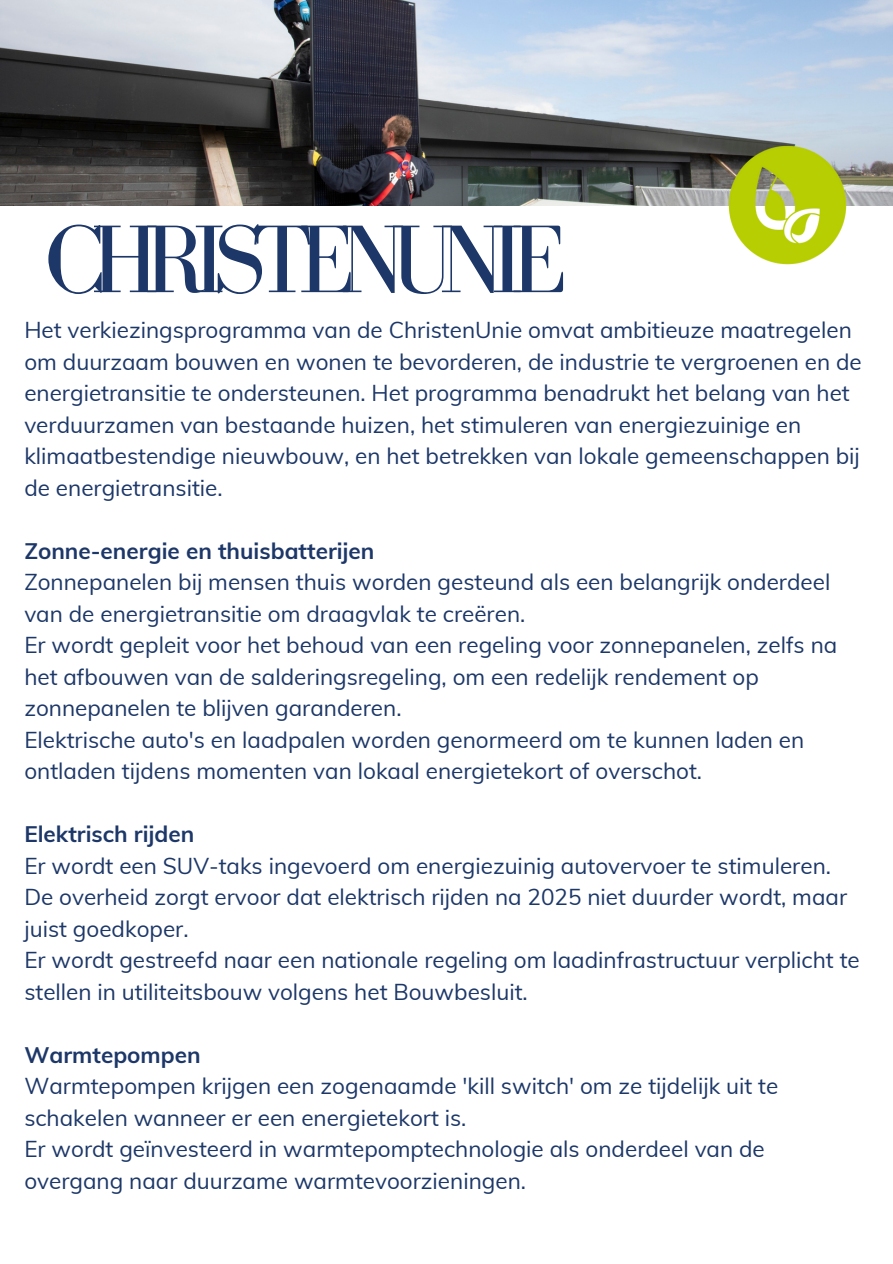
<style>
.page{position:relative;width:893px;height:1264px;background:#fff}
.page>*{position:absolute;margin:0;border:0;box-sizing:border-box;transform-origin:0 0}
.t1{font:98.85px "Bodoni FLF";letter-spacing:-.145em;color:#1c3768}
.t2{font:22.5px/31.5px "Muli";color:#1c3768}
.t3{font:700 22.5px "Muli";color:#1c3768}
</style>
<div class="page">
<img style="left:0;top:0;width:892px;height:206px">
<img style="left:727px;top:145px;width:120px;height:120px">
<p class="t1" style="left:45px;top:206px;width:524px">CHRISTENUNIE</p>
<p class="t2" style="left:24px;top:314px;width:838px">Het verkiezingsprogramma van de ChristenUnie omvat ambitieuze maatregelen om duurzaam bouwen en wonen te bevorderen, de industrie te vergroenen en de energietransitie te ondersteunen. Het programma benadrukt het belang van het verduurzamen van bestaande huizen, het stimuleren van energiezuinige en klimaatbestendige nieuwbouw, en het betrekken van lokale gemeenschappen bij de energietransitie.</p>
<p class="t3" style="left:24px;top:536px;width:351px">Zonne-energie en thuisbatterijen</p>
<p class="t2" style="left:24px;top:566px;width:807px">Zonnepanelen bij mensen thuis worden gesteund als een belangrijk onderdeel van de energietransitie om draagvlak te creëren.</p>
<p class="t2" style="left:24px;top:629px;width:814px">Er wordt gepleit voor het behoud van een regeling voor zonnepanelen, zelfs na het afbouwen van de salderingsregeling, om een redelijk rendement op zonnepanelen te blijven garanderen.</p>
<p class="t2" style="left:24px;top:723px;width:781px">Elektrische auto's en laadpalen worden genormeerd om te kunnen laden en ontladen tijdens momenten van lokaal energietekort of overschot.</p>
<p class="t3" style="left:24px;top:819px;width:171px">Elektrisch rijden</p>
<p class="t2" style="left:24px;top:849px;width:808px">Er wordt een SUV-taks ingevoerd om energiezuinig autovervoer te stimuleren.</p>
<p class="t2" style="left:24px;top:880px;width:824px">De overheid zorgt ervoor dat elektrisch rijden na 2025 niet duurder wordt, maar juist goedkoper.</p>
<p class="t2" style="left:24px;top:943px;width:836px">Er wordt gestreefd naar een nationale regeling om laadinfrastructuur verplicht te stellen in utiliteitsbouw volgens het Bouwbesluit.</p>
<p class="t3" style="left:24px;top:1039px;width:178px">Warmtepompen</p>
<p class="t2" style="left:24px;top:1069px;width:755px">Warmtepompen krijgen een zogenaamde 'kill switch' om ze tijdelijk uit te schakelen wanneer er een energietekort is.</p>
<p class="t2" style="left:24px;top:1132px;width:742px">Er wordt geïnvesteerd in warmtepomptechnologie als onderdeel van de overgang naar duurzame warmtevoorzieningen.</p>
</div>
